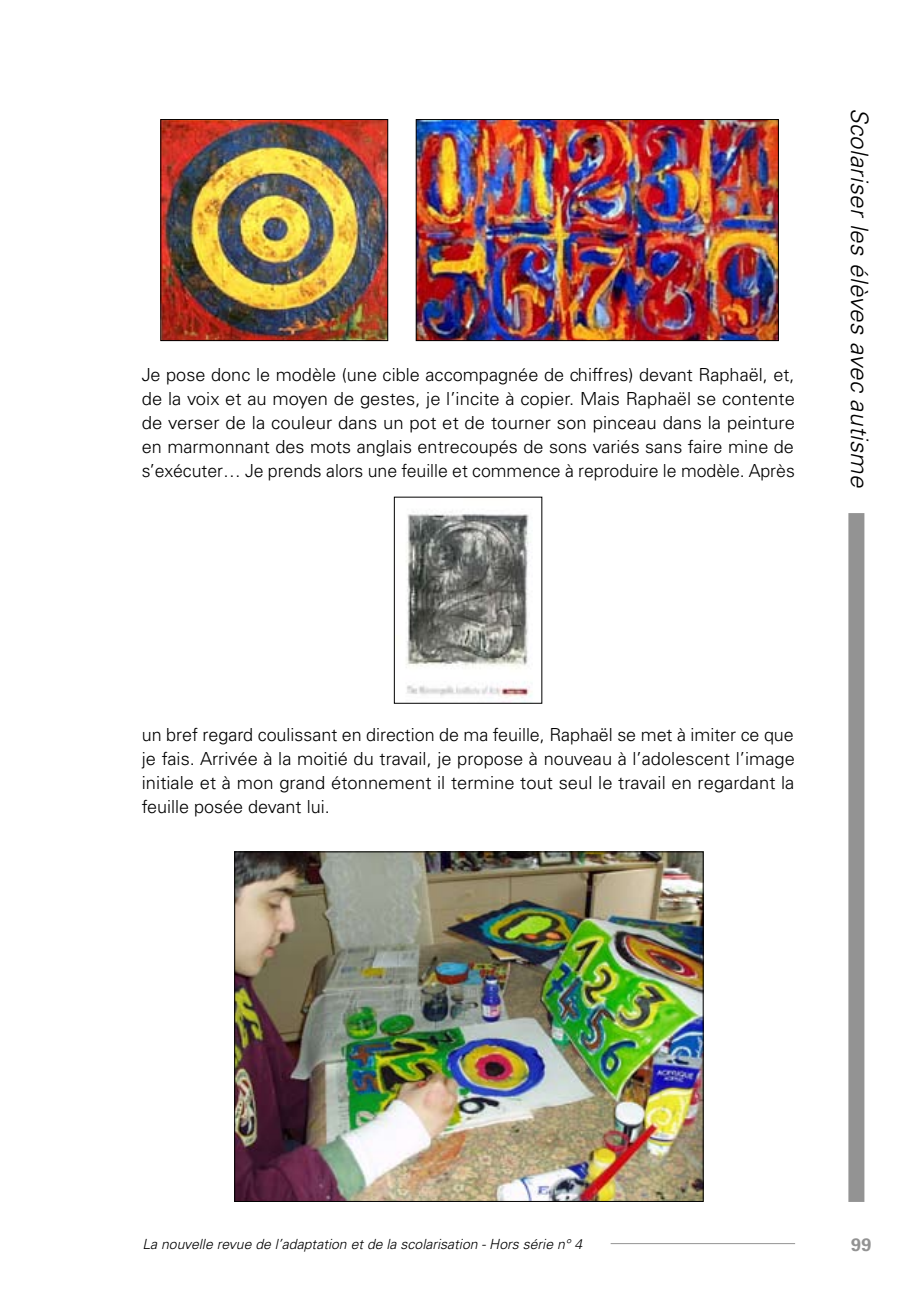
<style>
.page{position:relative;width:908px;height:1304px;background:#fff}
.page>*{position:absolute;margin:0;border:0;box-sizing:border-box;transform-origin:0 0}
.t1{font:italic 300 24px "Univers";color:#000}
.t2{font:300 18px/24px "Univers";color:#000;text-align:justify}
.t3{font:700 18px "Univers";color:#939393}
.t4{font:italic 300 14px "Univers";color:#000}
</style>
<div class="page">
<div style="left:848px;top:513px;width:16px;height:689px;background:#939393"></div>
<hr style="left:610px;top:1243px;width:184px;height:1px;background:#939393">
<img style="left:162px;top:121px;width:224px;height:218px">
<div style="left:160px;top:119px;width:228px;height:222px;border:1px solid #000"></div>
<img style="left:417px;top:121px;width:359px;height:218px">
<div style="left:415px;top:119px;width:363px;height:222px;border:1px solid #000"></div>
<img style="left:406px;top:511px;width:126px;height:191px">
<div style="left:393px;top:497px;width:149px;height:207px;border:1px solid #000"></div>
<img style="left:236px;top:853px;width:465px;height:347px">
<p class="t2" style="left:142px;top:363px;width:654px">Je pose donc le modèle (une cible accompagnée de chiffres) devant Raphaël, et, de la voix et au moyen de gestes, je l’incite à copier. Mais Raphaël se contente de verser de la couleur dans un pot et de tourner son pinceau dans la peinture en marmonnant des mots anglais entrecoupés de sons variés sans faire mine de s’exécuter… Je prends alors une feuille et commence à reproduire le modèle. Après</p>
<h1 class="t1" style="left:873px;top:108px;width:382px;rotate:90deg">Scolariser les élèves avec autisme</h1>
<p class="t2" style="left:142px;top:723px;width:654px">un bref regard coulissant en direction de ma feuille, Raphaël se met à imiter ce que je fais. Arrivée à la moitié du travail, je propose à nouveau à l’adolescent l’image initiale et à mon grand étonnement il termine tout seul le travail en regardant la feuille posée devant lui.</p>
<p class="t4" style="left:142px;top:1236px;width:441px">La nouvelle revue de l’adaptation et de la scolarisation - Hors série n° 4</p>
<p class="t3" style="left:850px;top:1233px;width:22px">99</p>
</div>
